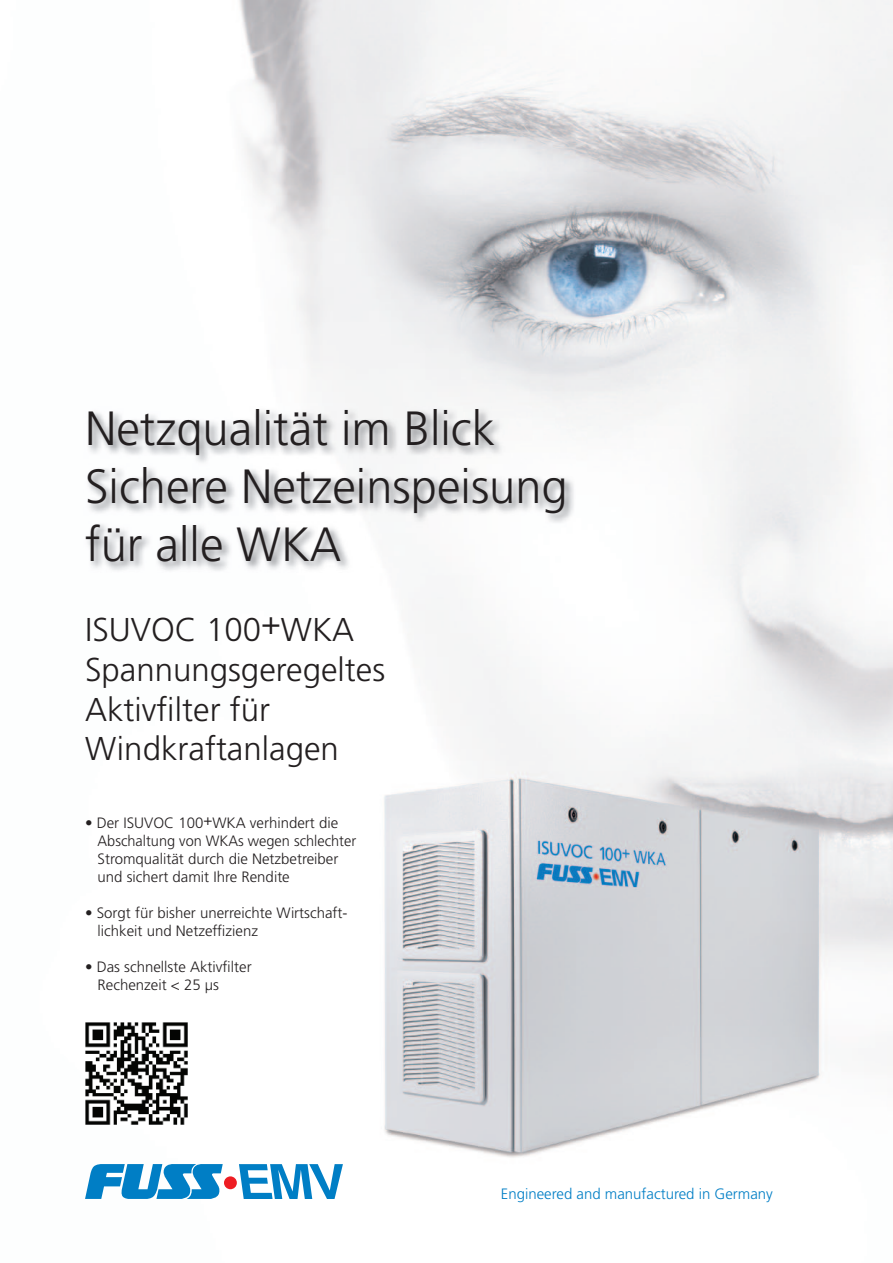
<style>
.page{position:relative;width:893px;height:1263px;background:#fff}
.page>*{position:absolute;margin:0;border:0;box-sizing:border-box;transform-origin:0 0}
.t1{font:300 48px/57.6px "Frutiger LT Std";color:#231f20}
.t2{font:300 33px/39.6px "Frutiger LT Std";color:#231f20}
.t3{font:300 15px/18px "Frutiger LT Std";color:#231f20}
.t4{font:300 15px "Frutiger LT Std";color:#007ec5}
</style>
<div class="page">
<img style="left:85px;top:0;width:808px;height:1190px">
<svg style="left:85px;top:1164px;width:138px;height:35px"></svg>
<svg style="left:239px;top:1164px;width:104px;height:35px"></svg>
<div style="left:224px;top:1176px;width:13px;height:13px;background:#ee1d23;border-radius:50%"></div>
<img style="left:85px;top:407px;width:491px;height:165px">
<img style="left:85px;top:1022px;width:102px;height:102px">
<h1 class="t1" style="left:85px;top:401px;width:484px">Netzqualität im Blick<br>Sichere Netzeinspeisung für alle WKA</h1>
<h2 class="t2" style="left:85px;top:611px;width:302px">ISUVOC 100+WKA<br>Spannungsgeregeltes<br>Aktivfilter für<br>Windkraftanlagen</h2>
<p class="t3" style="left:98px;top:814px;width:260px;text-indent:-13px">• Der ISUVOC 100+WKA verhindert die Abschaltung von WKAs wegen schlechter Stromqualität durch die Netzbetreiber und sichert damit Ihre Rendite</p>
<p class="t3" style="left:98px;top:904px;width:252px;text-indent:-13px">• Sorgt für bisher unerreichte Wirtschaft&shy;lichkeit und Netzeffizienz</p>
<p class="t3" style="left:98px;top:958px;width:156px;text-indent:-13px">• Das schnellste Aktivfilter<br>Rechenzeit &lt; 25 µs</p>
<p class="t4" style="left:501px;top:1185px;width:273px">Engineered and manufactured in Germany</p>
</div>
